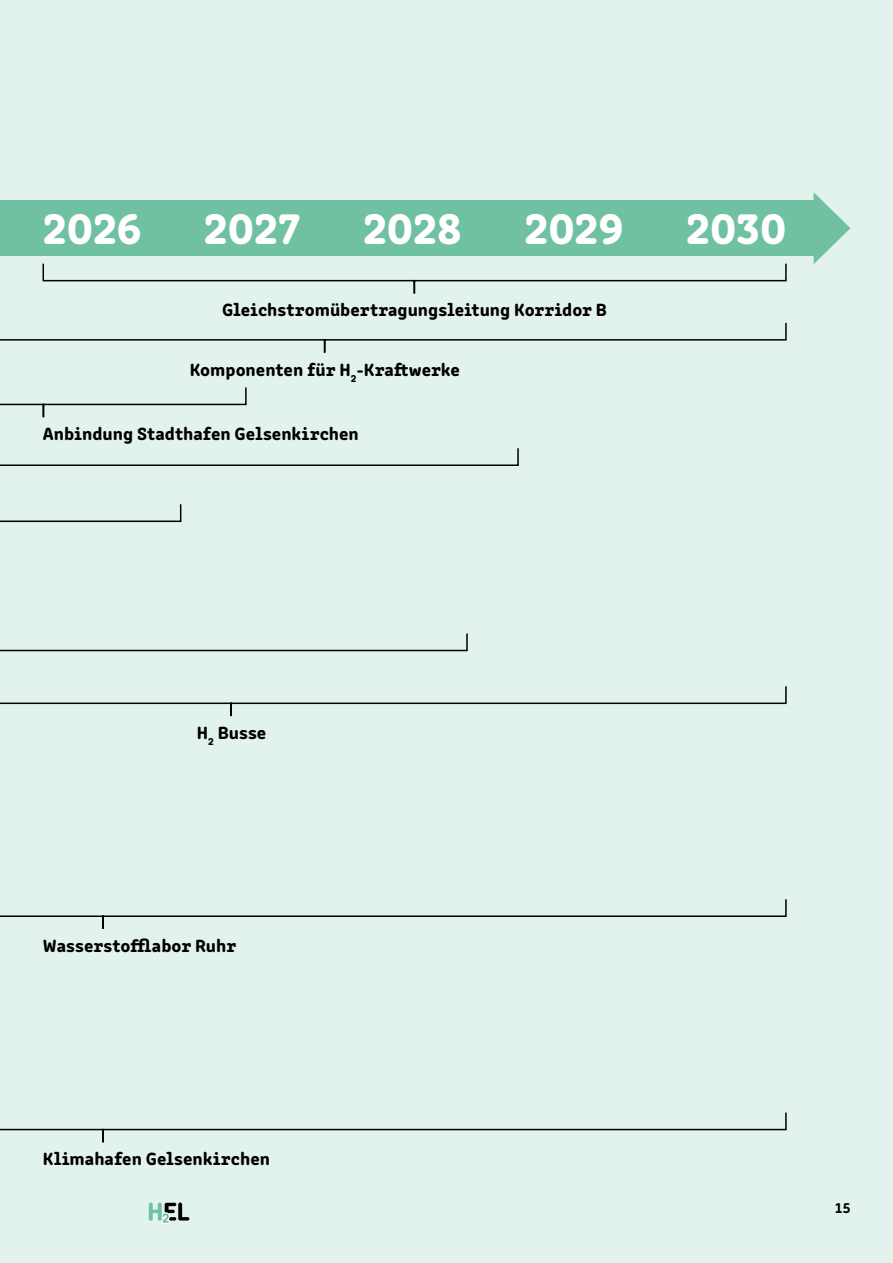
<style>
.page{position:relative;width:893px;height:1263px;background:#e2f2ec}
.page>*{position:absolute;margin:0;border:0;box-sizing:border-box;transform-origin:0 0}
.t1{font:45px "Clone Rounded Latn Eb";letter-spacing:-.015em;color:#fff}
.t2{font:18px "Clone Rounded Latn Eb";color:#000}
.t3{font:700 15px "Clone Rounded Latn";color:#000}
</style>
<div class="page">
<div style="left:0;top:200px;width:821px;height:56px;background:#70c0a2"></div>
<svg style="left:0;top:633px;width:468px;height:19px"></svg>
<svg style="left:0;top:504px;width:182px;height:19px"></svg>
<svg style="left:814px;top:193px;width:36px;height:71px"></svg>
<svg style="left:0;top:899px;width:787px;height:30px"></svg>
<svg style="left:0;top:1112px;width:787px;height:31px"></svg>
<svg style="left:0;top:686px;width:787px;height:31px"></svg>
<svg style="left:0;top:448px;width:519px;height:18px"></svg>
<svg style="left:0;top:387px;width:247px;height:31px"></svg>
<svg style="left:42px;top:263px;width:745px;height:31px"></svg>
<svg style="left:0;top:322px;width:787px;height:31px"></svg>
<svg style="left:149px;top:1202px;width:40px;height:22px"></svg>
<h1 class="t1" style="left:43px;top:192px;width:101px">2026</h1>
<h1 class="t1" style="left:204px;top:192px;width:98px">2027</h1>
<h1 class="t1" style="left:363px;top:192px;width:101px">2028</h1>
<h1 class="t1" style="left:524px;top:192px;width:101px">2029</h1>
<h1 class="t1" style="left:686px;top:192px;width:102px">2030</h1>
<p class="t2" style="left:222px;top:295px;width:386px">Gleichstromübertragungsleitung Korridor B</p>
<p class="t2" style="left:190px;top:355px;width:271px">Komponenten für H<sub>2</sub>-Kraftwerke</p>
<p class="t2" style="left:43px;top:419px;width:317px">Anbindung Stadthafen Gelsenkirchen</p>
<p class="t2" style="left:197px;top:718px;width:71px">H<sub>2</sub> Busse</p>
<p class="t2" style="left:43px;top:931px;width:195px">Wasserstofflabor Ruhr</p>
<p class="t2" style="left:43px;top:1144px;width:229px">Klimahafen Gelsenkirchen</p>
<p class="t3" style="left:835px;top:1196px;width:17px">15</p>
</div>
